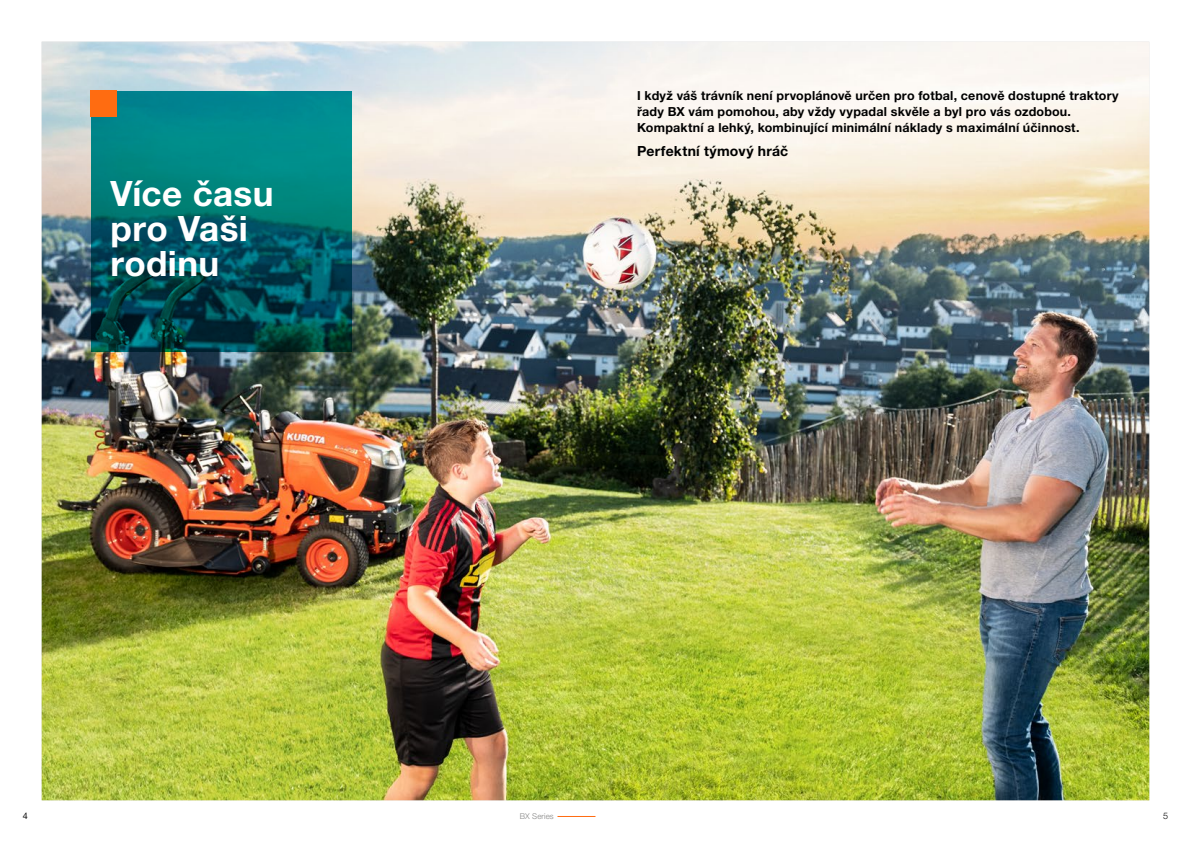
<style>
.page{position:relative;width:1191px;height:842px;background:#fff}
.page>*{position:absolute;margin:0;border:0;box-sizing:border-box;transform-origin:0 0}
.t1{font:700 35px/35px "Helvetica Neue LT Pro";letter-spacing:.01em;color:#fff}
.t2{font:700 14px "Helvetica Neue LT Pro";letter-spacing:.02em;color:#000}
.t3{font:700 12.5px/16px "Helvetica Neue LT Pro";letter-spacing:.015em;color:#000}
.t4{font:9px "Helvetica Neue LT Pro";color:#000}
.t5{font:300 9px "Helvetica Neue LT Pro";color:#000}
.t6{font:300 8px "Helvetica Neue LT Pro";letter-spacing:.01em;color:#878786}
</style>
<div class="page">
<hr style="left:557px;top:816px;width:38px;height:1px;background:#ff6c11">
<img style="left:42px;top:42px;width:1107px;height:758px">
<svg style="left:91px;top:91px;width:260px;height:260px;background:#00676c"></svg>
<div style="left:91px;top:91px;width:26px;height:26px;background:#ff6c11"></div>
<h1 class="t1" style="left:111px;top:175px;width:164px">Více času pro Vaši rodinu</h1>
<p class="t3" style="left:637px;top:87px;width:483px">I když váš trávník není prvoplánově určen pro fotbal, cenově dostupné traktory řady BX vám pomohou, aby vždy vypadal skvěle a byl pro vás ozdobou.<br>Kompaktní a lehký, kombinující minimální náklady s maximální účinnost.</p>
<p class="t2" style="left:637px;top:143px;width:153px">Perfektní týmový hráč</p>
<p class="t4" style="left:23px;top:810px;width:7px">4</p>
<p class="t6" style="left:520px;top:811px;width:35px">BX Series</p>
<p class="t5" style="left:1163px;top:811px;width:7px">5</p>
</div>
